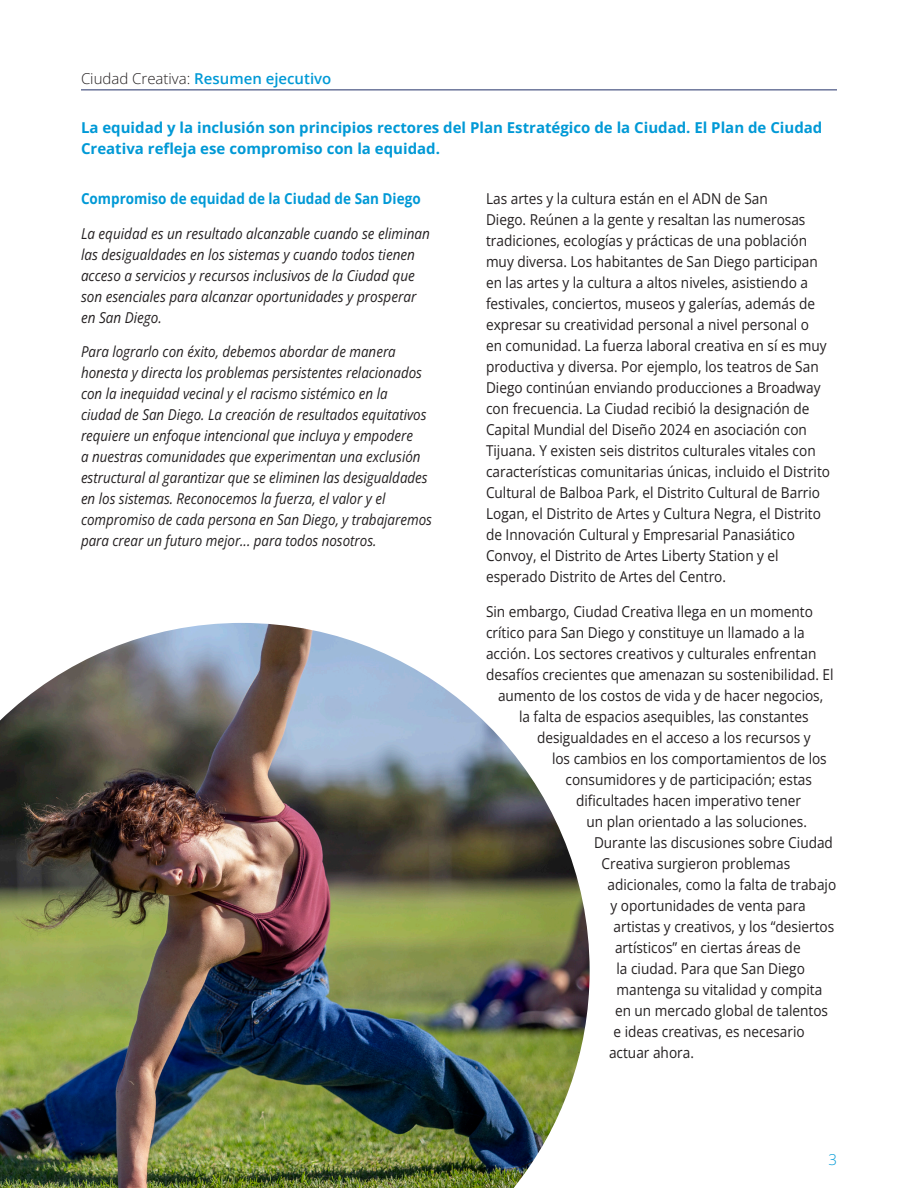
<style>
.page{position:relative;width:918px;height:1188px;background:#fff}
.page>*{position:absolute;margin:0;border:0;box-sizing:border-box;transform-origin:0 0}
.Body_Copy{font:15px/21px "Open Sans";color:#231f20;scale:.91 1}
.Body_Copy-2{font:italic 15px/21px "Open Sans";color:#231f20;scale:.89 1}
.Body_Copy-3{font:italic 15px/21px "Open Sans";color:#231f20;scale:.9 1}
.Bold_Body_Copy{font:700 15px/21px "Open Sans";color:#0099d6}
.Bold_Body_Copy-2{font:700 15px "Open Sans";color:#0099d6;scale:.9 1}
.t1{font:600 15px "Open Sans";color:#0099d6}
.t2{font:300 15px "Open Sans";color:#0099d6}
.s1{font-weight:300;color:#231f20}
</style>
<div class="page">
<hr style="left:81px;top:89px;width:756px;height:1px;background:#233168">
<img style="left:0;top:623px;width:590px;height:565px">
<p class="t1" style="left:81px;top:68px;width:252px"><span class="s1">Ciudad Creativa:</span> Resumen ejecutivo</p>
<p class="Bold_Body_Copy" style="left:81px;top:116px;width:743px">La equidad y la inclusión son principios rectores del Plan Estratégico de la Ciudad. El Plan de Ciudad<br>Creativa refleja ese compromiso con la equidad.</p>
<p class="Bold_Body_Copy-2" style="left:81px;top:188px;width:379px">Compromiso de equidad de la Ciudad de San Diego</p>
<p class="Body_Copy-3" style="left:81px;top:222px;width:389px">La equidad es un resultado alcanzable cuando se eliminan las desigualdades en los sistemas y cuando todos tienen acceso a servicios y recursos inclusivos de la Ciudad que son esenciales para alcanzar oportunidades y prosperar en San Diego.</p>
<p class="Body_Copy-2" style="left:81px;top:341px;width:396px">Para lograrlo con éxito, debemos abordar de manera honesta y directa los problemas persistentes relacionados con la inequidad vecinal y el racismo sistémico en la<br>ciudad de San Diego. La creación de resultados equitativos requiere un enfoque intencional que incluya y empodere<br>a nuestras comunidades que experimentan una exclusión estructural al garantizar que se eliminen las desigualdades en los sistemas. Reconocemos la fuerza, el valor y el compromiso de cada persona en San Diego, y trabajaremos para crear un futuro mejor... para todos nosotros.</p>
<p class="Body_Copy" style="left:486px;top:188px;width:380px">Las artes y la cultura están en el ADN de San<br>Diego. Reúnen a la gente y resaltan las numerosas tradiciones, ecologías y prácticas de una población muy diversa. Los habitantes de San Diego participan en las artes y la cultura a altos niveles, asistiendo a festivales, conciertos, museos y galerías, además de expresar su creatividad personal a nivel personal o<br>en comunidad. La fuerza laboral creativa en sí es muy productiva y diversa. Por ejemplo, los teatros de San Diego continúan enviando producciones a Broadway con frecuencia. La Ciudad recibió la designación de Capital Mundial del Diseño 2024 en asociación con Tijuana. Y existen seis distritos culturales vitales con características comunitarias únicas, incluido el Distrito Cultural de Balboa Park, el Distrito Cultural de Barrio Logan, el Distrito de Artes y Cultura Negra, el Distrito de Innovación Cultural y Empresarial Panasiático Convoy, el Distrito de Artes Liberty Station y el esperado Distrito de Artes del Centro.</p>
<p class="Body_Copy" style="left:486px;top:600px;width:361px">Sin embargo, Ciudad Creativa llega en un momento</p>
<p class="Body_Copy" style="left:486px;top:621px;width:352px">crítico para San Diego y constituye un llamado a la</p>
<p class="Body_Copy" style="left:486px;top:642px;width:365px">acción. Los sectores creativos y culturales enfrentan</p>
<p class="Body_Copy" style="left:486px;top:663px;width:383px">desafíos crecientes que amenazan su sostenibilidad. El</p>
<p class="Body_Copy" style="left:498px;top:684px;width:359px">aumento de los costos de vida y de hacer negocios,</p>
<p class="Body_Copy" style="left:519px;top:705px;width:320px">la falta de espacios asequibles, las constantes</p>
<p class="Body_Copy" style="left:537px;top:726px;width:302px">desigualdades en el acceso a los recursos y</p>
<p class="Body_Copy" style="left:552px;top:747px;width:304px">los cambios en los comportamientos de los</p>
<p class="Body_Copy" style="left:566px;top:768px;width:272px">consumidores y de participación; estas</p>
<p class="Body_Copy" style="left:576px;top:789px;width:249px">dificultades hacen imperativo tener</p>
<p class="Body_Copy" style="left:586px;top:810px;width:244px">un plan orientado a las soluciones.</p>
<p class="Body_Copy" style="left:594px;top:831px;width:264px">Durante las discusiones sobre Ciudad</p>
<p class="Body_Copy" style="left:602px;top:852px;width:209px">Creativa surgieron problemas</p>
<p class="Body_Copy" style="left:608px;top:873px;width:253px">adicionales, como la falta de trabajo</p>
<p class="Body_Copy" style="left:610px;top:894px;width:216px">y oportunidades de venta para</p>
<p class="Body_Copy" style="left:614px;top:915px;width:244px">artistas y creativos, y los “desiertos</p>
<p class="Body_Copy" style="left:615px;top:936px;width:206px">artísticos” en ciertas áreas de</p>
<p class="Body_Copy" style="left:616px;top:957px;width:209px">la ciudad. Para que San Diego</p>
<p class="Body_Copy" style="left:616px;top:978px;width:228px">mantenga su vitalidad y compita</p>
<p class="Body_Copy" style="left:615px;top:999px;width:236px">en un mercado global de talentos</p>
<p class="Body_Copy" style="left:614px;top:1020px;width:212px">e ideas creativas, es necesario</p>
<p class="Body_Copy" style="left:609px;top:1041px;width:95px">actuar ahora.</p>
<p class="t2" style="left:828px;top:1149px;width:10px">3</p>
</div>
